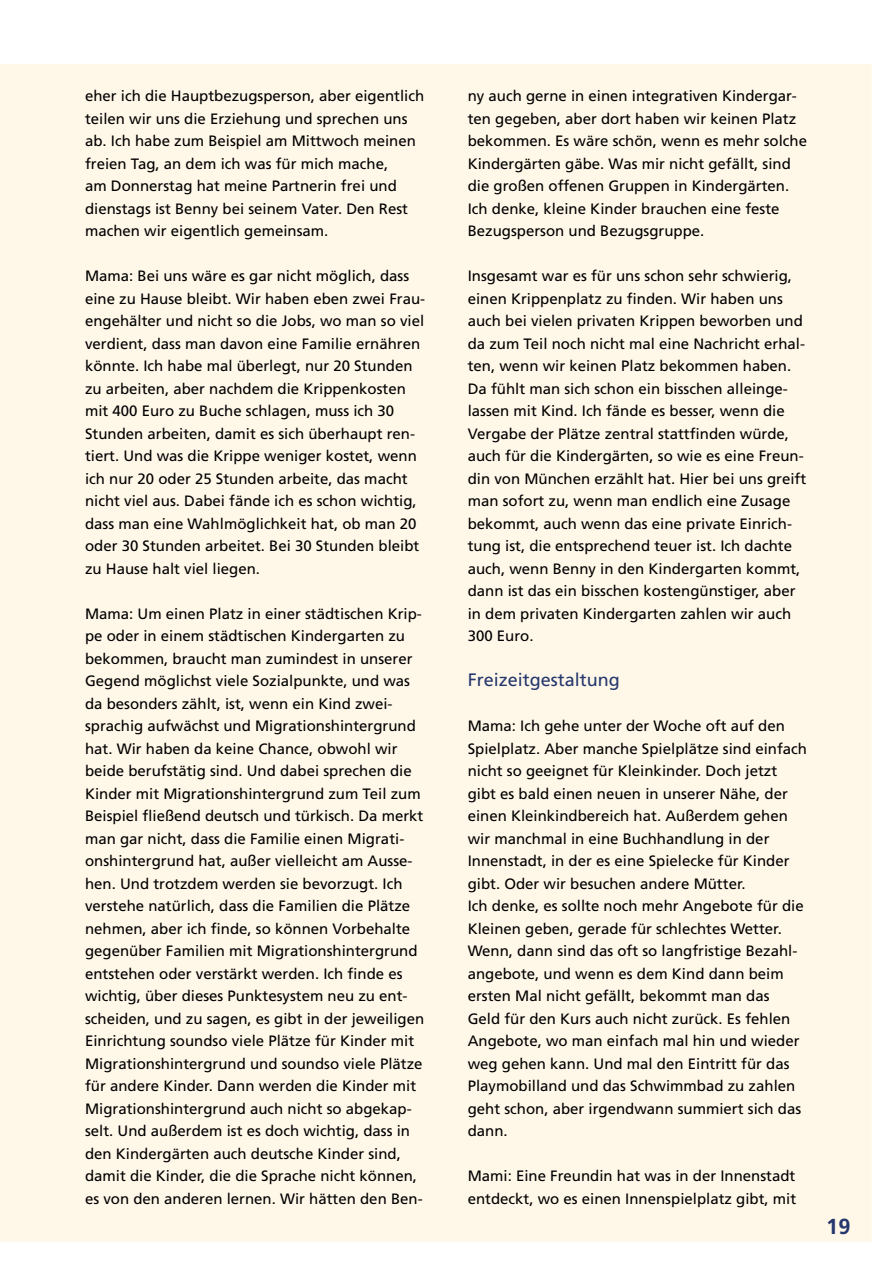
<style>
.page{position:relative;width:893px;height:1263px;background:#fff}
.page>*{position:absolute;margin:0;border:0;box-sizing:border-box;transform-origin:0 0}
.t1{font:700 21.75px "Frutiger";color:#25376d}
.t2{font:18px "Frutiger";color:#25376d}
.t3{font:15px/22.5px "Frutiger";color:#000}
</style>
<div class="page">
<div style="left:0;top:64px;width:872px;height:1178px;background:#fff8e9"></div>
<p class="t3" style="left:85px;top:86px;width:341px">eher ich die Hauptbezugsperson, aber eigentlich teilen wir uns die Erziehung und sprechen uns ab. Ich habe zum Beispiel am Mittwoch meinen freien Tag, an dem ich was für mich mache,<br>am Donnerstag hat meine Partnerin frei und dienstags ist Benny bei seinem Vater. Den Rest machen wir eigentlich gemeinsam.</p>
<p class="t3" style="left:85px;top:266px;width:342px">Mama: Bei uns wäre es gar nicht möglich, dass eine zu Hause bleibt. Wir haben eben zwei Frau&shy;engehälter und nicht so die Jobs, wo man so viel verdient, dass man davon eine Familie ernähren könnte. Ich habe mal überlegt, nur 20 Stunden zu arbeiten, aber nachdem die Krippenkosten mit 400 Euro zu Buche schlagen, muss ich 30<br>Stunden arbeiten, damit es sich überhaupt ren&shy;tiert. Und was die Krippe weniger kostet, wenn ich nur 20 oder 25 Stunden arbeite, das macht nicht viel aus. Dabei fände ich es schon wichtig, dass man eine Wahlmöglichkeit hat, ob man 20 oder 30 Stunden arbeitet. Bei 30 Stunden bleibt zu Hause halt viel liegen.</p>
<p class="t3" style="left:85px;top:604px;width:341px">Mama: Um einen Platz in einer städtischen Krip&shy;pe oder in einem städtischen Kindergarten zu bekommen, braucht man zumindest in unserer Gegend möglichst viele Sozialpunkte, und was da besonders zählt, ist, wenn ein Kind zwei&shy;sprachig aufwächst und Migrationshintergrund hat. Wir haben da keine Chance, obwohl wir beide berufstätig sind. Und dabei sprechen die Kinder mit Migrationshintergrund zum Teil zum Beispiel fließend deutsch und türkisch. Da merkt man gar nicht, dass die Familie einen Migrati&shy;onshintergrund hat, außer vielleicht am Ausse&shy;hen. Und trotzdem werden sie bevorzugt. Ich verstehe natürlich, dass die Familien die Plätze nehmen, aber ich finde, so können Vorbehalte gegenüber Familien mit Migrationshintergrund entstehen oder verstärkt werden. Ich finde es wichtig, über dieses Punktesystem neu zu ent&shy;scheiden, und zu sagen, es gibt in der jeweiligen Einrichtung soundso viele Plätze für Kinder mit Migrationshintergrund und soundso viele Plätze für andere Kinder. Dann werden die Kinder mit Migrationshintergrund auch nicht so abgekap&shy;selt. Und außerdem ist es doch wichtig, dass in den Kindergärten auch deutsche Kinder sind, damit die Kinder, die die Sprache nicht können, es von den anderen lernen. Wir hätten den Ben-</p>
<p class="t3" style="left:468px;top:86px;width:341px">ny auch gerne in einen integrativen Kindergar&shy;ten gegeben, aber dort haben wir keinen Platz bekommen. Es wäre schön, wenn es mehr solche Kindergärten gäbe. Was mir nicht gefällt, sind die großen offenen Gruppen in Kindergärten.<br>Ich denke, kleine Kinder brauchen eine feste Bezugsperson und Bezugsgruppe.</p>
<p class="t3" style="left:468px;top:266px;width:340px">Insgesamt war es für uns schon sehr schwierig, einen Krippenplatz zu finden. Wir haben uns auch bei vielen privaten Krippen beworben und da zum Teil noch nicht mal eine Nachricht erhal&shy;ten, wenn wir keinen Platz bekommen haben.<br>Da fühlt man sich schon ein bisschen alleinge&shy;lassen mit Kind. Ich fände es besser, wenn die Vergabe der Plätze zentral stattfinden würde, auch für die Kindergärten, so wie es eine Freun&shy;din von München erzählt hat. Hier bei uns greift man sofort zu, wenn man endlich eine Zusage bekommt, auch wenn das eine private Einrich&shy;tung ist, die entsprechend teuer ist. Ich dachte auch, wenn Benny in den Kindergarten kommt, dann ist das ein bisschen kostengünstiger, aber in dem privaten Kindergarten zahlen wir auch 300 Euro.</p>
<p class="t2" style="left:468px;top:673px;width:154px">Freizeitgestaltung</p>
<p class="t3" style="left:468px;top:716px;width:341px">Mama: Ich gehe unter der Woche oft auf den Spielplatz. Aber manche Spielplätze sind einfach nicht so geeignet für Kleinkinder. Doch jetzt gibt es bald einen neuen in unserer Nähe, der einen Kleinkindbereich hat. Außerdem gehen wir manchmal in eine Buchhandlung in der Innenstadt, in der es eine Spielecke für Kinder gibt. Oder wir besuchen andere Mütter.<br>Ich denke, es sollte noch mehr Angebote für die Kleinen geben, gerade für schlechtes Wetter.<br>Wenn, dann sind das oft so langfristige Bezahl&shy;angebote, und wenn es dem Kind dann beim ersten Mal nicht gefällt, bekommt man das<br>Geld für den Kurs auch nicht zurück. Es fehlen Angebote, wo man einfach mal hin und wieder weg gehen kann. Und mal den Eintritt für das Playmobilland und das Schwimmbad zu zahlen geht schon, aber irgendwann summiert sich das dann.</p>
<p class="t3" style="left:468px;top:1166px;width:330px">Mami: Eine Freundin hat was in der Innenstadt entdeckt, wo es einen Innenspielplatz gibt, mit</p>
<h1 class="t1" style="left:826px;top:1217px;width:26px">19</h1>
</div>
